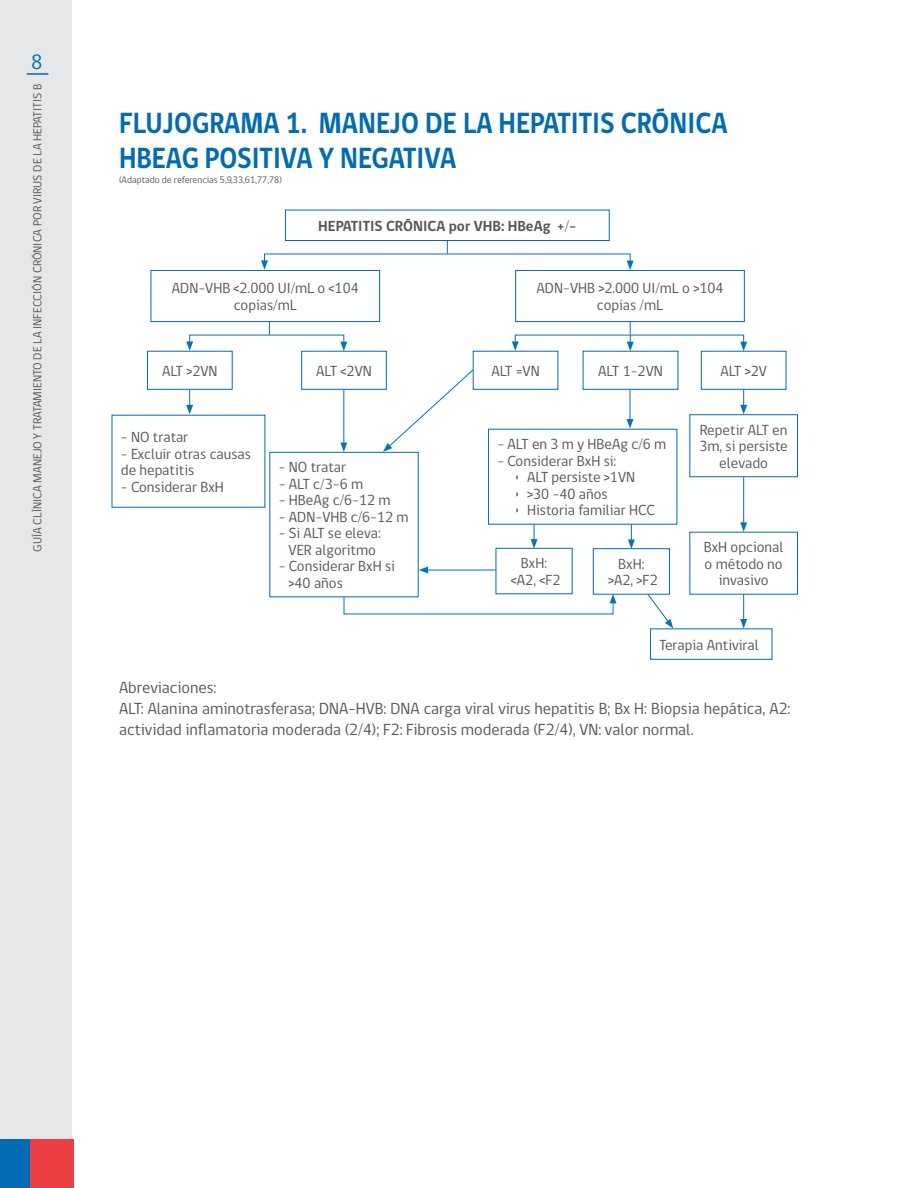
<style>
.page{position:relative;width:918px;height:1188px;background:#fff}
.page>*{position:absolute;margin:0;border:0;box-sizing:border-box;transform-origin:0 0}
.t1{font:700 30px "gob CL";color:#006cb7;scale:.9 1}
.t2{font:21.3px "gob CL";color:#006cb7}
.t3{font:16.5px/21px "gob CL";color:#57585a}
.t4{font:15px/16.5px "gob CL";color:#57585a;text-align:center}
.t5{font:700 15px "gob CL";color:#57585a}
.t6{font:12px "gob CL";color:#57585a}
.t7{font:9.6px "gob CL";color:#57585a}
</style>
<div class="page">
<div style="left:0;top:0;width:72px;height:1188px;background:#e6e7e9"></div>
<div style="left:0;top:1139px;width:30px;height:49px;background:#006cb7"></div>
<div style="left:30px;top:1139px;width:43px;height:49px;background:#ee3d43"></div>
<hr style="left:27px;top:73px;width:21px;height:2px;background:#006cb7">
<div style="left:285px;top:210px;width:325px;height:31px;border:1px solid #006cb7"></div>
<div style="left:151px;top:270px;width:229px;height:52px;border:1px solid #006cb7"></div>
<div style="left:689px;top:414px;width:109px;height:63px;border:1px solid #006cb7"></div>
<div style="left:650px;top:628px;width:122px;height:32px;border:1px solid #006cb7"></div>
<div style="left:147px;top:351px;width:86px;height:39px;border:1px solid #006cb7"></div>
<div style="left:473px;top:351px;width:85px;height:39px;border:1px solid #006cb7"></div>
<div style="left:301px;top:351px;width:86px;height:39px;border:1px solid #006cb7"></div>
<div style="left:583px;top:351px;width:95px;height:39px;border:1px solid #006cb7"></div>
<div style="left:701px;top:351px;width:85px;height:39px;border:1px solid #006cb7"></div>
<div style="left:515px;top:270px;width:230px;height:52px;border:1px solid #006cb7"></div>
<svg style="left:447px;top:241px;width:1px;height:13px"></svg>
<svg style="left:261px;top:260px;width:7px;height:10px"></svg>
<svg style="left:627px;top:261px;width:7px;height:9px"></svg>
<svg style="left:269px;top:322px;width:1px;height:13px"></svg>
<svg style="left:186px;top:341px;width:7px;height:10px"></svg>
<svg style="left:340px;top:342px;width:7px;height:9px"></svg>
<svg style="left:512px;top:341px;width:7px;height:10px"></svg>
<svg style="left:740px;top:342px;width:7px;height:9px"></svg>
<svg style="left:627px;top:322px;width:7px;height:29px"></svg>
<svg style="left:186px;top:390px;width:7px;height:24px"></svg>
<svg style="left:740px;top:390px;width:7px;height:24px"></svg>
<hr style="left:630px;top:390px;width:1px;height:31px;background:#0074bc">
<svg style="left:627px;top:419px;width:6px;height:10px"></svg>
<hr style="left:743px;top:477px;width:1px;height:48px;background:#0074bc">
<svg style="left:740px;top:522px;width:7px;height:10px"></svg>
<svg style="left:740px;top:594px;width:7px;height:34px"></svg>
<svg style="left:648px;top:595px;width:25px;height:33px"></svg>
<hr style="left:343px;top:390px;width:1px;height:55px;background:#0074bc">
<svg style="left:340px;top:442px;width:7px;height:10px"></svg>
<svg style="left:383px;top:369px;width:91px;height:83px"></svg>
<div style="left:496px;top:548px;width:77px;height:46px;border:1px solid #006cb7"></div>
<svg style="left:531px;top:524px;width:7px;height:25px"></svg>
<div style="left:593px;top:548px;width:77px;height:47px;border:1px solid #006cb7"></div>
<svg style="left:628px;top:524px;width:7px;height:25px"></svg>
<hr style="left:426px;top:570px;width:70px;height:1px;background:#0074bc">
<svg style="left:419px;top:567px;width:9px;height:6px"></svg>
<svg style="left:343px;top:594px;width:274px;height:21px"></svg>
<h2 class="t2" style="left:31px;top:47px;width:13px">8</h2>
<p class="t6" style="left:29px;top:552px;width:469px;rotate:-90deg">Guía clínica Manejo y tratamiento de la I nfección Crónica por Virus de la Hepatitis B</p>
<h1 class="t1" style="left:119px;top:103px;width:35px">FLUJOGRAMA</h1>
<h1 class="t1" style="left:286px;top:103px;width:81px">1. MANEJO</h1>
<h1 class="t1" style="left:425px;top:103px;width:97px">DELAHEPATITIS</h1>
<h1 class="t1" style="left:621px;top:103px;width:18px">CRÓNICA</h1>
<h1 class="t1" style="left:119px;top:137px;width:112px">HBEAG POSITIVA</h1>
<h1 class="t1" style="left:319px;top:137px;width:41px">Y NEGATIVA</h1>
<p class="t7" style="left:119px;top:173px;width:164px">(Adaptado de referencias 5,9,33,61,77,78)</p>
<p class="t5" style="left:318px;top:216px;width:260px">HEPATITIS CRÓNICA POR VHB: HBEAG +/-</p>
<p class="t4" style="left:172px;top:281px;width:188px">ADN-VHB &lt;2.000 UI/mL o &lt;104 copias/mL</p>
<p class="t4" style="left:537px;top:281px;width:188px">ADN-VHB &gt;2.000 UI/mL o &gt;104 copias /mL</p>
<p class="t4" style="left:162px;top:363px;width:57px">ALT &gt;2VN</p>
<p class="t4" style="left:316px;top:363px;width:57px">ALT &lt;2VN</p>
<p class="t4" style="left:491px;top:363px;width:50px">ALT =VN</p>
<p class="t4" style="left:598px;top:363px;width:66px">ALT 1-2VN</p>
<p class="t4" style="left:720px;top:363px;width:48px">ALT &gt;2V</p>
<p class="t4" style="left:121px;top:429px;width:69px">- NO tratar</p>
<p class="t4" style="left:121px;top:446px;width:132px;text-align:left">- Excluir otras causas de hepatitis</p>
<p class="t4" style="left:121px;top:479px;width:105px">- Considerar BxH</p>
<p class="t4" style="left:279px;top:460px;width:69px">- NO tratar</p>
<p class="t4" style="left:279px;top:476px;width:86px">- ALT c/3-6 m</p>
<p class="t4" style="left:279px;top:493px;width:114px">- HBeAg c/6-12 m</p>
<p class="t4" style="left:279px;top:509px;width:131px">- ADN-VHB c/6-12 m</p>
<p class="t4" style="left:279px;top:526px;width:104px">- Si ALT se eleva:<br>VER algoritmo</p>
<p class="t4" style="left:289px;top:559px;width:108px;text-align:left;text-indent:-10px">- Considerar BxH si &gt;40 años</p>
<p class="t4" style="left:497px;top:436px;width:170px">- ALT en 3 m y HBeAg c/6 m</p>
<p class="t4" style="left:497px;top:453px;width:120px">- Considerar BxH si:</p>
<p class="t4" style="left:514px;top:469px;width:122px">• ALT persiste &gt;1VN</p>
<p class="t4" style="left:514px;top:486px;width:95px">• &gt;30 -40 años</p>
<p class="t4" style="left:514px;top:502px;width:142px">• Historia familiar HCC</p>
<p class="t4" style="left:511px;top:556px;width:51px">BxH: &lt;A2, &lt;F2</p>
<p class="t4" style="left:608px;top:556px;width:51px">BxH: &gt;A2, &gt;F2</p>
<p class="t4" style="left:699px;top:422px;width:90px">Repetir ALT en<br>3m, si persiste elevado</p>
<p class="t4" style="left:704px;top:539px;width:81px">BxH opcional o método no invasivo</p>
<p class="t4" style="left:659px;top:637px;width:101px">Terapia Antiviral</p>
<p class="t3" style="left:119px;top:677px;width:673px">Abreviaciones:<br>ALT: Alanina aminotrasferasa; DNA-HVB: DNA carga viral virus hepatitis B; Bx H: Biopsia hepática, A2: actividad inflamatoria moderada (2/4); F2: Fibrosis moderada (F2/4), VN: valor normal.</p>
</div>
